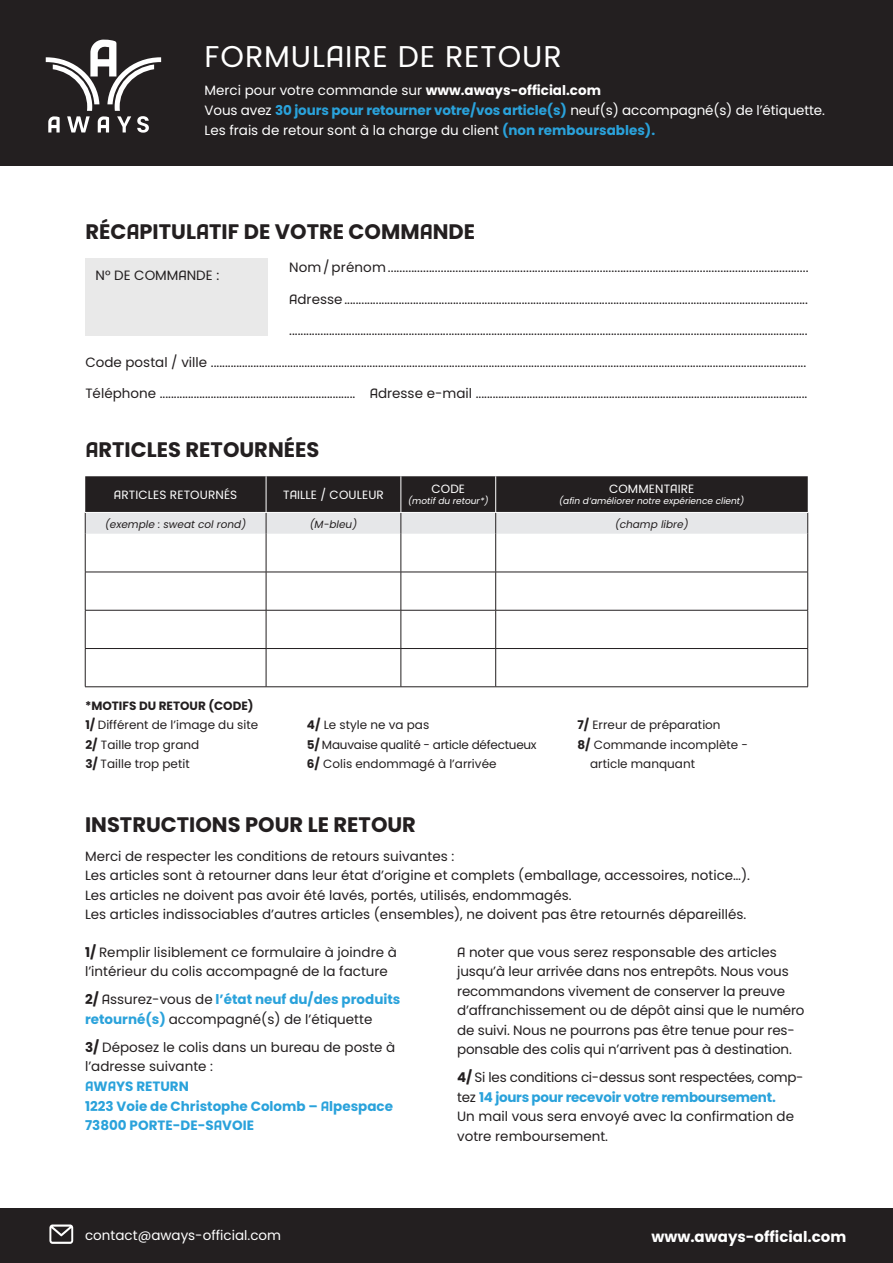
<style>
.page{position:relative;width:893px;height:1263px;background:#fff}
.page>*{position:absolute;margin:0;border:0;box-sizing:border-box;transform-origin:0 0}
.t1{font:30px "Aways";letter-spacing:.03em;color:#fff}
.t2{font:700 21px "Aways";color:#231f20}
.t3{font:700 15px "Aways";color:#fff}
.t4{font:13.5px/19.5px "Aways";color:#231f20}
.t5{font:13.5px/19.8px "Aways";color:#fff}
.t6{font:700 13.5px/19.5px "Aways";color:#2aa2db}
.t7{font:12px/19.5px "Aways";color:#231f20}
.t8{font:12px/19.5px "Aways";letter-spacing:-.02em;color:#231f20}
.t9{font:12px "Aways";letter-spacing:.01em;color:#fff}
.t10{font:700 12px "Aways";color:#231f20}
.t11{font:italic 10.5px "Aways";color:#231f20}
.t12{font:italic 9px "Aways";color:#fff}
.s1{font-weight:700}
.s2{font-weight:700;color:#2aa2db}
</style>
<div class="page">
<div style="left:0;top:0;width:893px;height:166px;background:#231f20"></div>
<div style="left:0;top:1209px;width:893px;height:54px;background:#231f20"></div>
<svg style="left:46px;top:39px;width:115px;height:94px"></svg>
<hr style="left:85px;top:534px;width:1px;height:38px;background:#231f20">
<hr style="left:807px;top:534px;width:1px;height:38px;background:#231f20">
<hr style="left:85px;top:572px;width:1px;height:38px;background:#231f20">
<hr style="left:807px;top:572px;width:1px;height:38px;background:#231f20">
<hr style="left:85px;top:610px;width:1px;height:38px;background:#231f20">
<hr style="left:807px;top:610px;width:1px;height:38px;background:#231f20">
<hr style="left:85px;top:649px;width:1px;height:38px;background:#231f20">
<hr style="left:807px;top:649px;width:1px;height:38px;background:#231f20">
<hr style="left:266px;top:534px;width:1px;height:38px;background:#231f20">
<hr style="left:401px;top:534px;width:1px;height:38px;background:#231f20">
<hr style="left:266px;top:572px;width:1px;height:38px;background:#231f20">
<hr style="left:401px;top:572px;width:1px;height:38px;background:#231f20">
<hr style="left:266px;top:610px;width:1px;height:38px;background:#231f20">
<hr style="left:401px;top:610px;width:1px;height:38px;background:#231f20">
<hr style="left:266px;top:649px;width:1px;height:38px;background:#231f20">
<hr style="left:401px;top:649px;width:1px;height:38px;background:#231f20">
<hr style="left:85px;top:572px;width:181px;height:1px;background:#231f20">
<hr style="left:266px;top:572px;width:135px;height:1px;background:#231f20">
<hr style="left:401px;top:572px;width:95px;height:1px;background:#231f20">
<hr style="left:496px;top:572px;width:312px;height:1px;background:#231f20">
<hr style="left:85px;top:610px;width:181px;height:1px;background:#231f20">
<hr style="left:266px;top:610px;width:135px;height:1px;background:#231f20">
<hr style="left:401px;top:610px;width:95px;height:1px;background:#231f20">
<hr style="left:496px;top:610px;width:312px;height:1px;background:#231f20">
<hr style="left:85px;top:648px;width:181px;height:1px;background:#231f20">
<hr style="left:266px;top:648px;width:135px;height:1px;background:#231f20">
<hr style="left:401px;top:648px;width:95px;height:1px;background:#231f20">
<hr style="left:496px;top:648px;width:312px;height:1px;background:#231f20">
<hr style="left:85px;top:686px;width:181px;height:1px;background:#231f20">
<hr style="left:266px;top:686px;width:135px;height:1px;background:#231f20">
<hr style="left:401px;top:686px;width:95px;height:1px;background:#231f20">
<hr style="left:496px;top:686px;width:312px;height:1px;background:#231f20">
<svg style="left:85px;top:476px;width:723px;height:58px;background:#6d6b6c"></svg>
<hr style="left:495px;top:534px;width:1px;height:38px;background:#231f20">
<hr style="left:495px;top:572px;width:1px;height:38px;background:#231f20">
<hr style="left:495px;top:610px;width:1px;height:38px;background:#231f20">
<hr style="left:495px;top:649px;width:1px;height:38px;background:#231f20">
<hr style="left:85px;top:512px;width:181px;height:1px;background:#fff">
<hr style="left:266px;top:512px;width:135px;height:1px;background:#fff">
<hr style="left:401px;top:512px;width:95px;height:1px;background:#fff">
<hr style="left:496px;top:512px;width:312px;height:1px;background:#fff">
<hr style="left:266px;top:476px;width:1px;height:36px;background:#fff">
<hr style="left:401px;top:476px;width:1px;height:36px;background:#fff">
<hr style="left:495px;top:476px;width:1px;height:36px;background:#fff">
<div style="left:85px;top:258px;width:183px;height:78px;background:#e9e9e9"></div>
<svg style="left:49px;top:1224px;width:24px;height:20px"></svg>
<h1 class="t1" style="left:205px;top:38px;width:359px">FORMULAIRE DE RETOUR</h1>
<p class="t5" style="left:205px;top:80px;width:622px">Merci pour votre commande sur <span class="s1">www.aways-official.com<br></span>Vous avez <span class="s2">30 jours pour retourner votre/vos article(s)</span> neuf(s) accompagné(s) de l’étiquette.<br>Les frais de retour sont à la charge du client <span class="s2">(non remboursables).</span></p>
<h2 class="t2" style="left:85px;top:218px;width:391px">RÉCAPITULATIF DE VOTRE COMMANDE</h2>
<p class="t4" style="left:289px;top:258px;width:521px">Nom/prénom...............................................................................................................................................</p>
<p class="t4" style="left:289px;top:289px;width:520px">Adresse..................................................................................................................................................................</p>
<p class="t4" style="left:289px;top:321px;width:520px">......................................................................................................................................................................................</p>
<p class="t4" style="left:85px;top:352px;width:722px">Code postal / ville ..................................................................................................................................................................................................................</p>
<p class="t4" style="left:85px;top:384px;width:724px">Téléphone ..................................................................... Adresse e-mail .....................................................................................................................</p>
<p class="t4" style="left:96px;top:265px;width:125px">N° DE COMMANDE :</p>
<h2 class="t2" style="left:85px;top:436px;width:236px">ARTICLES RETOURNÉES</h2>
<p class="t9" style="left:114px;top:487px;width:125px">ARTICLES RETOURNÉS</p>
<p class="t9" style="left:283px;top:487px;width:102px">TAILLE / COULEUR</p>
<p class="t9" style="left:431px;top:482px;width:35px">CODE</p>
<p class="t12" style="left:408px;top:495px;width:82px">(motif du retour*)</p>
<p class="t9" style="left:609px;top:482px;width:87px">COMMENTAIRE</p>
<p class="t12" style="left:559px;top:495px;width:187px">(afin d’améliorer notre expérience client)</p>
<p class="t11" style="left:105px;top:518px;width:143px">(exemple : sweat col rond)</p>
<p class="t11" style="left:310px;top:518px;width:49px">(M-bleu)</p>
<p class="t11" style="left:615px;top:518px;width:75px">(champ libre)</p>
<p class="t10" style="left:85px;top:698px;width:170px">*MOTIFS DU RETOUR (CODE)</p>
<p class="t7" style="left:85px;top:715px;width:174px"><span class="s1">1/</span> Différent de l’image du site<br><span class="s1">2/</span> Taille trop grand<br><span class="s1">3/</span> Taille trop petit</p>
<p class="t8" style="left:307px;top:715px;width:231px"><span class="s1">4/</span> Le style ne va pas<br><span class="s1">5/</span> Mauvaise qualité - article défectueux<br><span class="s1">6/</span> Colis endommagé à l’arrivée</p>
<p class="t7" style="left:577px;top:715px;width:145px"><span class="s1">7/</span> Erreur de préparation</p>
<p class="t7" style="left:577px;top:735px;width:172px"><span class="s1">8/</span> Commande incomplète -</p>
<p class="t7" style="left:590px;top:754px;width:106px">article manquant</p>
<h2 class="t2" style="left:85px;top:811px;width:332px">INSTRUCTIONS POUR LE RETOUR</h2>
<p class="t4" style="left:85px;top:846px;width:666px">Merci de respecter les conditions de retours suivantes :<br>Les articles sont à retourner dans leur état d’origine et complets (emballage, accessoires, notice…).<br>Les articles ne doivent pas avoir été lavés, portés, utilisés, endommagés.<br>Les articles indissociables d’autres articles (ensembles), ne doivent pas être retournés dépareillés.</p>
<p class="t4" style="left:85px;top:942px;width:313px"><span class="s1">1/</span> Remplir lisiblement ce formulaire à joindre à l’intérieur du colis accompagné de la facture</p>
<p class="t4" style="left:85px;top:990px;width:317px"><span class="s1">2/</span> Assurez-vous de <span class="s2">l’état neuf du/des produits retourné(s)</span> accompagné(s) de l’étiquette</p>
<p class="t4" style="left:85px;top:1037px;width:312px"><span class="s1">3/</span> Déposez le colis dans un bureau de poste à l’adresse suivante :</p>
<p class="t6" style="left:85px;top:1077px;width:309px">AWAYS RETURN<br>1223 Voie de Christophe Colomb – Alpespace<br>73800 PORTE-DE-SAVOIE</p>
<p class="t4" style="left:457px;top:942px;width:349px">A noter que vous serez responsable des articles jusqu’à leur arrivée dans nos entrepôts. Nous vous recommandons vivement de conserver la preuve d’affranchissement ou de dépôt ainsi que le numéro de suivi. Nous ne pourrons pas être tenue pour res&shy;ponsable des colis qui n’arrivent pas à destination.</p>
<p class="t4" style="left:457px;top:1068px;width:348px"><span class="s1">4/</span> Si les conditions ci-dessus sont respectées, comp&shy;tez <span class="s2">14 jours pour recevoir votre remboursement.<br></span>Un mail vous sera envoyé avec la confirmation de votre remboursement.</p>
<p class="t5" style="left:85px;top:1225px;width:198px">contact@aways-official.com</p>
<p class="t3" style="left:651px;top:1227px;width:196px">www.aways-official.com</p>
</div>
